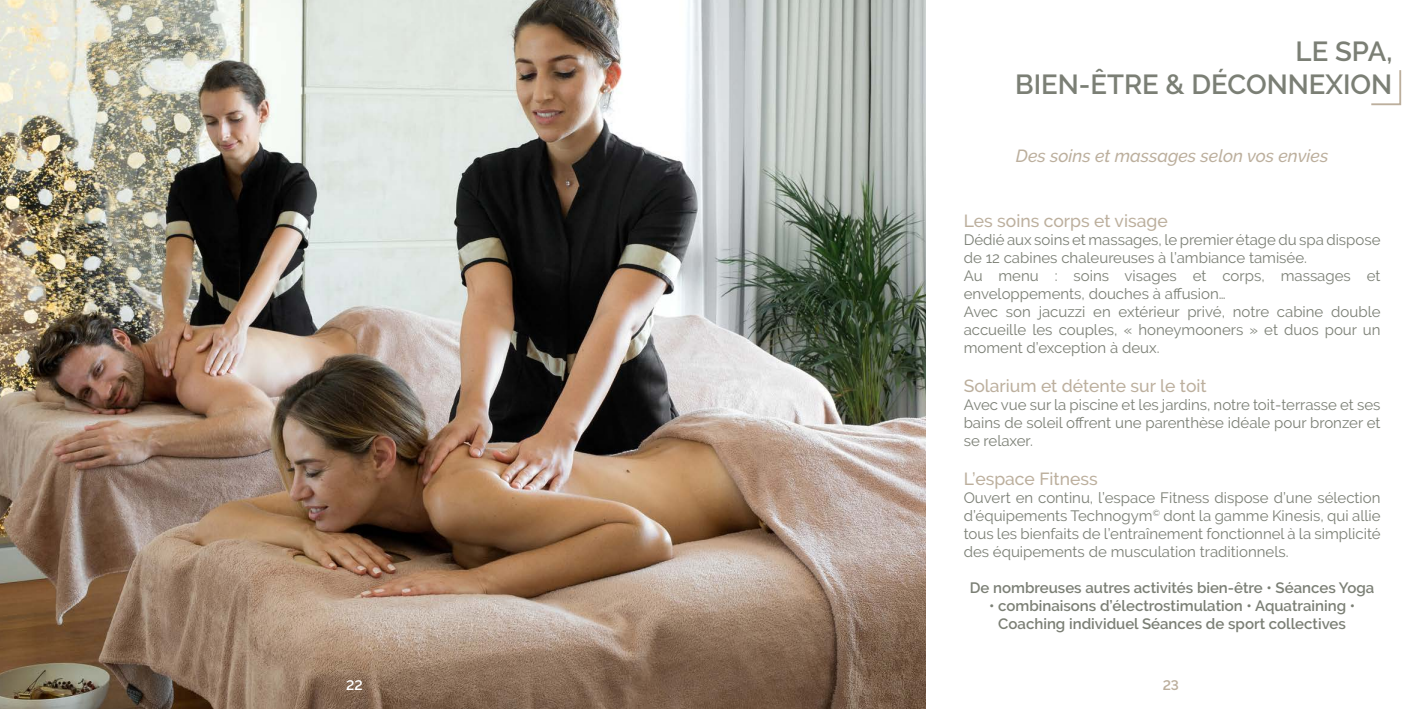
<style>
.page{position:relative;width:1418px;height:709px;background:#fff}
.page>*{position:absolute;margin:0;border:0;box-sizing:border-box;transform-origin:0 0}
.t1{font:600 27.5px "Raleway";color:#7b7f75}
.t2{font:500 17.5px "Raleway";color:#bcaf9d}
.t3{font:italic 500 17.5px "Raleway";color:#bcaf9d}
.t4{font:15px/18px "Raleway";color:#7b7f75;text-align:justify}
.t5{font:600 15px/18px "Raleway";color:#7b7f75;text-align:center}
.t6{font:600 13.75px "Raleway";color:#fff}
.t7{font:600 13.75px "Raleway";color:#bcaf9d}
</style>
<div class="page">
<svg style="left:1371px;top:70px;width:30px;height:36px"></svg>
<img style="left:0;top:0;width:925px;height:709px">
<p class="t1" style="left:1295px;top:36px;width:98px">LE SPA,</p>
<p class="t1" style="left:1015px;top:69px;width:379px">BIEN-ÊTRE &amp; DÉCONNEXION</p>
<p class="t3" style="left:1015px;top:146px;width:314px">Des soins et massages selon vos envies</p>
<p class="t2" style="left:963px;top:211px;width:205px">Les soins corps et visage</p>
<p class="t4" style="left:963px;top:231px;width:418px">Dédié aux soins et massages, le premier étage du spa dispose de 12 cabines chaleureuses à l’ambiance tamisée.</p>
<p class="t4" style="left:963px;top:267px;width:418px">Au menu : soins visages et corps, massages et enveloppements, douches à affusion…</p>
<p class="t4" style="left:963px;top:303px;width:418px">Avec son jacuzzi en extérieur privé, notre cabine double accueille les couples, « honeymooners » et duos pour un moment d’exception à deux.</p>
<p class="t2" style="left:963px;top:376px;width:244px">Solarium et détente sur le toit</p>
<p class="t4" style="left:963px;top:396px;width:418px">Avec vue sur la piscine et les jardins, notre toit-terrasse et ses bains de soleil offrent une parenthèse idéale pour bronzer et se relaxer.</p>
<p class="t2" style="left:963px;top:469px;width:135px">L’espace Fitness</p>
<p class="t4" style="left:963px;top:489px;width:418px">Ouvert en continu, l’espace Fitness dispose d’une sélection d’équipements Technogym<sup>©</sup> dont la gamme Kinesis, qui allie tous les bienfaits de l’entraînement fonctionnel à la simplicité des équipements de musculation traditionnels.</p>
<p class="t5" style="left:969px;top:579px;width:406px">De nombreuses autres activités bien-être • Séances Yoga</p>
<p class="t5" style="left:989px;top:597px;width:368px">• combinaisons d’électrostimulation • Aquatraining •<br>Coaching individuel Séances de sport collectives</p>
<p class="t6" style="left:346px;top:677px;width:18px">22</p>
<p class="t7" style="left:1162px;top:677px;width:18px">23</p>
</div>
